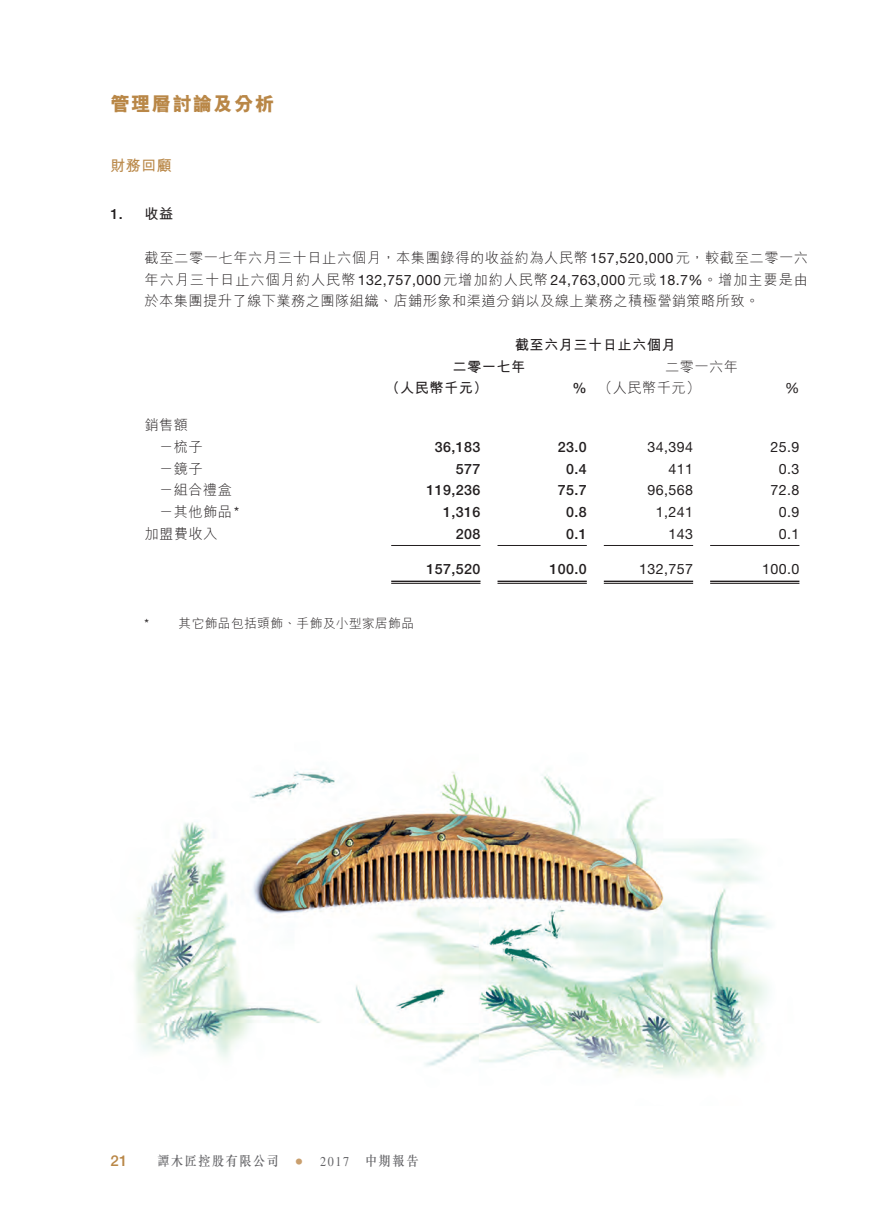
<style>
.page{position:relative;width:893px;height:1212px;background:#fff}
.page>*{position:absolute;margin:0;border:0;box-sizing:border-box;transform-origin:0 0}
.t1{font:22.5px "Times LT Std";color:#c99f6e}
.t2{font:800 19.5px "M Hei HK";letter-spacing:.055em;color:#b98747}
._3__標題{font:700 15px "M Hei HK";color:#b98747}
.t3{font:500 15px "Helvetica Neue LT Std";color:#b98747}
._1__內文{font:300 14.25px/21.8px "M Hei HK";letter-spacing:.03em;color:#231f20;text-align:justify}
._1__內文-2{font:500 14.25px "Helvetica Neue LT Std";letter-spacing:.03em;color:#231f20}
._1__內文-3{font:14.25px "Helvetica Neue LT Std";letter-spacing:.03em;color:#231f20}
._1__內文-4{font:700 14.25px "M Hei HK";letter-spacing:.03em;color:#231f20}
._4__副標題{font:700 14.25px "M Hei HK";color:#231f20}
._4__副標題-2{font:500 14.25px "Helvetica Neue LT Std";color:#231f20}
.t4{font:500 13.5px "M Sung HK";letter-spacing:.125em;color:#636366;scale:.9 1}
.t5{font:13.5px "Times LT Std";color:#636366;scale:.9 1}
._2__附註內文{font:300 12.75px "M Hei HK";letter-spacing:.03em;color:#231f20}
._2__附註內文-2{font:12.75px "Helvetica Neue LT Std";color:#231f20}
.s1{font-family:"Helvetica Neue LT Std";font-weight:400}
</style>
<div class="page">
<hr style="left:391px;top:545px;width:89px;height:1px;background:#231f20">
<hr style="left:497px;top:545px;width:90px;height:1px;background:#231f20">
<hr style="left:604px;top:545px;width:89px;height:1px;background:#231f20">
<hr style="left:710px;top:545px;width:89px;height:1px;background:#231f20">
<hr style="left:391px;top:581px;width:89px;height:1px;background:#231f20">
<hr style="left:391px;top:583px;width:89px;height:1px;background:#231f20">
<hr style="left:497px;top:581px;width:90px;height:1px;background:#231f20">
<hr style="left:497px;top:583px;width:90px;height:1px;background:#231f20">
<hr style="left:604px;top:581px;width:89px;height:1px;background:#231f20">
<hr style="left:604px;top:583px;width:89px;height:1px;background:#231f20">
<hr style="left:710px;top:581px;width:89px;height:1px;background:#231f20">
<hr style="left:710px;top:583px;width:89px;height:1px;background:#231f20">
<img style="left:134px;top:771px;width:637px;height:305px">
<h2 class="t2" style="left:111px;top:94px;width:165px">管理層討論及分析</h2>
<p class="_3__標題" style="left:111px;top:154px;width:63px">財務回顧</p>
<p class="_4__副標題" style="left:145px;top:204px;width:30px">收益</p>
<p class="_4__副標題-2" style="left:111px;top:206px;width:14px">1.</p>
<p class="_1__內文" style="left:145px;top:246px;width:665px">截至二零一七年六月三十日止六個月，本集團錄得的收益約為人民幣<span class="s1">157,520,000</span>元，較截至二零一六年六月三十日止六個月約人民幣<span class="s1">132,757,000</span>元增加約人民幣<span class="s1">24,763,000</span>元或<span class="s1">18.7%</span>。增加主要是由於本集團提升了線下業務之團隊組織、店鋪形象和渠道分銷以及線上業務之積極營銷策略所致。</p>
<p class="_1__內文-4" style="left:515px;top:334px;width:162px">截至六月三十日止六個月</p>
<p class="_1__內文" style="left:665px;top:355px;width:74px">二零一六年</p>
<p class="_1__內文-4" style="left:453px;top:356px;width:74px">二零一七年</p>
<p class="_1__內文-4" style="left:385px;top:378px;width:104px">（人民幣千元）</p>
<p class="_1__內文-2" style="left:573px;top:380px;width:16px">%</p>
<p class="_1__內文" style="left:598px;top:377px;width:104px">（人民幣千元(</p>
<p class="_1__內文-3" style="left:785px;top:380px;width:16px">%</p>
<p class="_1__內文" style="left:145px;top:414px;width:45px">銷售額</p>
<p class="_1__內文" style="left:159px;top:435px;width:45px">－梳子</p>
<p class="_1__內文-2" style="left:435px;top:438px;width:47px">36,183</p>
<p class="_1__內文-2" style="left:558px;top:438px;width:30px">23.0</p>
<p class="_1__內文-3" style="left:648px;top:438px;width:47px">34,394</p>
<p class="_1__內文-3" style="left:770px;top:438px;width:30px">25.9</p>
<p class="_1__內文" style="left:159px;top:457px;width:45px">－鏡子</p>
<p class="_1__內文-2" style="left:456px;top:460px;width:26px">577</p>
<p class="_1__內文-2" style="left:566px;top:460px;width:22px">0.4</p>
<p class="_1__內文-3" style="left:669px;top:460px;width:26px">411</p>
<p class="_1__內文-3" style="left:779px;top:460px;width:22px">0.3</p>
<p class="_1__內文" style="left:159px;top:479px;width:74px">－組合禮盒</p>
<p class="_1__內文-2" style="left:427px;top:482px;width:55px">119,236</p>
<p class="_1__內文-2" style="left:558px;top:482px;width:30px">75.7</p>
<p class="_1__內文-3" style="left:648px;top:482px;width:47px">96,568</p>
<p class="_1__內文-3" style="left:770px;top:482px;width:30px">72.8</p>
<p class="_1__內文" style="left:159px;top:501px;width:82px">－其他飾品<span class="s1">*</span></p>
<p class="_1__內文-2" style="left:443px;top:503px;width:39px">1,316</p>
<p class="_1__內文-2" style="left:566px;top:503px;width:22px">0.8</p>
<p class="_1__內文-3" style="left:656px;top:503px;width:39px">1,241</p>
<p class="_1__內文-3" style="left:779px;top:503px;width:22px">0.9</p>
<p class="_1__內文" style="left:145px;top:522px;width:74px">加盟費收入</p>
<p class="_1__內文-2" style="left:456px;top:525px;width:26px">208</p>
<p class="_1__內文-2" style="left:566px;top:525px;width:22px">0.1</p>
<p class="_1__內文-3" style="left:669px;top:525px;width:26px">143</p>
<p class="_1__內文-3" style="left:779px;top:525px;width:22px">0.1</p>
<p class="_1__內文-2" style="left:427px;top:561px;width:55px">157,520</p>
<p class="_1__內文-2" style="left:550px;top:561px;width:39px">100.0</p>
<p class="_1__內文-3" style="left:639px;top:561px;width:55px">132,757</p>
<p class="_1__內文-3" style="left:762px;top:561px;width:39px">100.0</p>
<p class="_2__附註內文-2" style="left:145px;top:616px;width:6px">*</p>
<p class="_2__附註內文" style="left:179px;top:617px;width:237px">其它飾品包括頭飾、手飾及小型家居飾品</p>
<p class="t3" style="left:111px;top:1151px;width:19px">21</p>
<p class="t4" style="left:157px;top:1151px;width:137px">譚木匠控股有限公司</p>
<h1 class="t1" style="left:295px;top:1148px;width:9px">•</h1>
<p class="t5" style="left:320px;top:1153px;width:34px">7102</p>
<p class="t4" style="left:365px;top:1151px;width:61px">中期報告</p>
</div>
